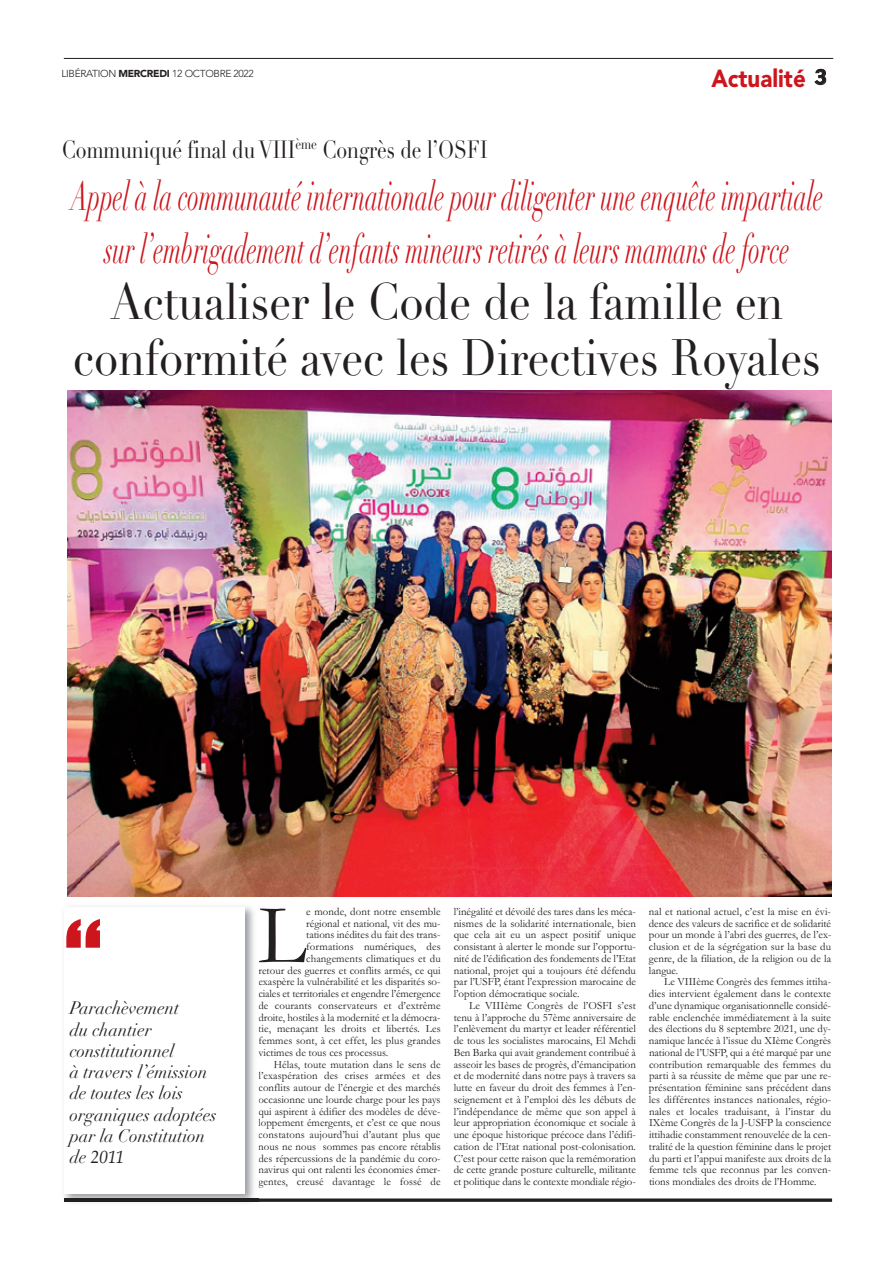
<style>
.page{position:relative;width:893px;height:1263px;background:#fff}
.page>*{position:absolute;margin:0;border:0;box-sizing:border-box;transform-origin:0 0}
.t1{font:111.9px "Impact";color:#cd151d}
.t2{font:85.8px "Garamond";color:#231f20}
.t3{font:50.4px/55.9px "Didot";color:#231f20;text-align:center;scale:.87 1}
.t4{font:italic 40.2px/52.7px "Didot";color:#cd151d;text-align:center;scale:.58 1}
.t5{font:24.6px "Didot";color:#231f20;scale:.79 1}
.t6{font:900 24.6px "Avenir";color:#cd151d;scale:.9 1}
.t7{font:20.1px "Charcoal";color:#231f20}
.t8{font:italic 17.85px/21.3px "Didot";color:#231f20}
.t9{font:11.25px/23.5px "Garamond";color:#231f20}
.t10{font:300 10.05px "Avenir";color:#231f20}
.s1{font-weight:900}
.s2{font-family:"Palatino"}
</style>
<div class="page">
<hr style="left:64px;top:58px;width:769px;height:1px;background:#231f20">
<svg style="left:814px;top:69px;width:12px;height:16px"></svg>
<svg style="left:259px;top:1198px;width:573px;height:4px;background:#464243"></svg>
<img style="left:67px;top:390px;width:764px;height:507px">
<img style="left:64px;top:906px;width:195px;height:297px">
<img style="left:64px;top:1198px;width:195px;height:4px">
<div style="left:64px;top:908px;width:180px;height:286px;background:#fff"></div>
<p class="t10" style="left:61px;top:68px;width:194px">LIBÉRATION <span class="s1">MERCREDI</span> 12 OCTOBRE 2022</p>
<p class="t6" style="left:711px;top:57px;width:106px">Actualité</p>
<p class="t7" style="left:815px;top:64px;width:13px">3</p>
<p class="t5" style="left:62px;top:134px;width:540px">Communiqué final du VIII<sup>ème</sup> Congrès de ’l OSFI</p>
<p class="t4" style="left:71px;top:171px;width:1299px">Appel à la communauté internationale pour diligenter une enquête impartiale sur ‘l embrigadement ‘d enfants mineurs retirés à leurs mamans de force</p>
<p class="t3" style="left:73px;top:275px;width:861px">Actualiser le Code de la famille en conformité avec les Directives Royales</p>
<p class="t1" style="left:64px;top:877px;width:39px">”</p>
<p class="t8" style="left:70px;top:997px;width:148px">Parachèvement<br>du chantier constitutionnel<br>à travers ’l émission de toutes les lois organiques adoptées par la Constitution de <span class="s2">2011</span></p>
<p class="t9" style="left:306px;top:899px;width:136px">e monde, dont notre ensemble</p>
<p class="t2" style="left:258px;top:883px;width:49px">L</p>
<p class="t9" style="left:306px;top:911px;width:136px">régional et national, vit des mu-</p>
<p class="t9" style="left:258px;top:952px;width:184px;line-height:11.7px;text-align:right">changements climatiques et du<br>retour des guerres et conflits armés, ce qui</p>
<p class="t9" style="left:258px;top:982px;width:184px">ciales et territoriales et engendre ’l émergence</p>
<p class="t9" style="left:306px;top:923px;width:136px">tations inédites du fait des trans-</p>
<p class="t9" style="left:426px;top:935px;width:16px">des</p>
<p class="t9" style="left:306px;top:935px;width:49px">formations</p>
<p class="t9" style="left:364px;top:935px;width:54px">numériques,</p>
<p class="t9" style="left:258px;top:970px;width:184px;text-align:right">exaspère la vulnérabilité et les disparités so-’d extrême</p>
<p class="t9" style="left:258px;top:993px;width:12px">de</p>
<p class="t9" style="left:275px;top:993px;width:38px">courants</p>
<p class="t9" style="left:318px;top:993px;width:61px">conservateurs</p>
<p class="t9" style="left:384px;top:993px;width:9px">et</p>
<p class="t9" style="left:258px;top:1005px;width:184px">droite, hostiles à la modernité et la démocra&shy;femmes sont à, cet effet, les plus grandes</p>
<p class="t9" style="left:258px;top:1040px;width:131px">victimes de tous ces processus.</p>
<p class="t9" style="left:274px;top:1052px;width:168px">Hélas, toute mutation dans le sens de</p>
<p class="t9" style="left:426px;top:1064px;width:16px">des</p>
<p class="t9" style="left:386px;top:1017px;width:35px">libertés.</p>
<p class="t9" style="left:342px;top:1017px;width:26px">droits</p>
<p class="t9" style="left:324px;top:1017px;width:13px">les</p>
<p class="t9" style="left:258px;top:1017px;width:14px">tie,</p>
<p class="t9" style="left:426px;top:1017px;width:16px">Les</p>
<p class="t9" style="left:372px;top:1017px;width:9px">et</p>
<p class="t9" style="left:277px;top:1017px;width:43px">menaçant</p>
<p class="t9" style="left:324px;top:1064px;width:16px">des</p>
<p class="t9" style="left:258px;top:1070px;width:184px;line-height:11.7px">’l exaspération<br>conflits autour de ’l énergie et des marchés occasionne une lourde charge pour les pays</p>
<p class="t9" style="left:258px;top:1111px;width:184px">loppement émergents, et ’c est ce que nous</p>
<p class="t9" style="left:345px;top:1064px;width:25px">crises</p>
<p class="t9" style="left:375px;top:1064px;width:32px">armées</p>
<p class="t9" style="left:412px;top:1064px;width:9px">et</p>
<p class="t9" style="left:258px;top:1099px;width:184px">qui aspirent à édifier des modèles de déve&shy;constatons aujourd’hui ’d autant plus que</p>
<p class="t9" style="left:323px;top:1134px;width:119px">sommes pas encore rétablis</p>
<p class="t9" style="left:258px;top:1134px;width:59px">nous ne nous</p>
<p class="t9" style="left:258px;top:1146px;width:184px">des répercussions de la pandémie du coro-</p>
<p class="t9" style="left:258px;top:1158px;width:183px">navirus qui ont ralenti les économies émer-</p>
<p class="t9" style="left:333px;top:1170px;width:44px">davantage</p>
<p class="t9" style="left:430px;top:1170px;width:12px">de</p>
<p class="t9" style="left:400px;top:1170px;width:23px">fossé</p>
<p class="t9" style="left:384px;top:1170px;width:9px">le</p>
<p class="t9" style="left:297px;top:1170px;width:29px">creusé</p>
<p class="t9" style="left:258px;top:1170px;width:31px">gentes,</p>
<p class="t9" style="left:454px;top:899px;width:184px;text-align:right">’l inégalité et dévoilé des tares dans les méca&shy;unique</p>
<p class="t9" style="left:454px;top:911px;width:184px">nismes de la solidarité internationale, bien</p>
<p class="t9" style="left:454px;top:923px;width:184px">que cela ait eu un aspect positif<br>nité de ’l édification des fondements de ’l Etat</p>
<p class="t9" style="left:454px;top:935px;width:184px">consistant à alerter le monde sur ’l opportu&shy;national, projet qui a toujours été défendu</p>
<p class="t9" style="left:454px;top:970px;width:184px">par ’l USFP, étant ’l expression marocaine de</p>
<p class="t9" style="left:454px;top:982px;width:127px">’l option démocratique sociale.</p>
<p class="t9" style="left:469px;top:993px;width:168px">Le VIIIème Congrès de ’l OSFI ’s est</p>
<p class="t9" style="left:454px;top:1005px;width:184px">tenu à ’l approche du 57ème anniversaire de</p>
<p class="t9" style="left:454px;top:1017px;width:184px">’l enlèvement du martyr et leader référentiel</p>
<p class="t9" style="left:454px;top:1029px;width:184px">de tous les socialistes marocains, El Mehdi</p>
<p class="t9" style="left:454px;top:1040px;width:184px">Ben Barka qui avait grandement contribué à</p>
<p class="t9" style="left:454px;top:1052px;width:184px">asseoir les bases de progrès ’d, émancipation</p>
<p class="t9" style="left:454px;top:1064px;width:184px">et de modernité dans notre pays à travers sa</p>
<p class="t9" style="left:454px;top:1087px;width:184px">seignement et à ’l emploi dès les débuts de</p>
<p class="t9" style="left:454px;top:1076px;width:184px">lutte en faveur du droit des femmes à ’l en-’l indépendance de même que son appel à</p>
<p class="t9" style="left:454px;top:1111px;width:184px">leur appropriation économique et sociale à cation de ’l Etat national post-colonisation.</p>
<p class="t9" style="left:454px;top:1123px;width:184px">une époque historique précoce dans ’l édifi-<br>C’est pour cette raison que la remémoration</p>
<p class="t9" style="left:454px;top:1158px;width:184px">de cette grande posture culturelle, militante</p>
<p class="t9" style="left:454px;top:1170px;width:184px">et politique dans le contexte mondiale régio-</p>
<p class="t9" style="left:649px;top:899px;width:184px">nal et national actuel ’ c, est la mise en évi-</p>
<p class="t9" style="left:649px;top:911px;width:184px">dence des valeurs de sacrifice et de solidarité</p>
<p class="t9" style="left:649px;top:923px;width:184px">pour un monde à ’l abri des guerres, de ’l ex&shy;genre, de la filiation, de la religion ou de la</p>
<p class="t9" style="left:649px;top:958px;width:184px">langue.<br>dies intervient également dans le contexte</p>
<p class="t9" style="left:649px;top:935px;width:184px">clusion et de la ségrégation sur la base du</p>
<p class="t9" style="left:664px;top:970px;width:168px">Le VIIIème Congrès des femmes ittiha-</p>
<p class="t9" style="left:649px;top:1005px;width:184px">rable enclenchée immédiatement à la suite</p>
<p class="t9" style="left:649px;top:993px;width:184px">’d une dynamique organisationnelle considé-</p>
<p class="t9" style="left:649px;top:1029px;width:184px">namique lancée à ’l issue du XIème Congrès</p>
<p class="t9" style="left:649px;top:1017px;width:184px">des élections du 8 septembre 2021, une dy&shy;national de ’l USFP, qui a été marqué par une</p>
<p class="t9" style="left:649px;top:1052px;width:184px">contribution remarquable des femmes du présentation féminine sans précédent dans</p>
<p class="t9" style="left:649px;top:1064px;width:184px">parti à sa réussite de même que par une re-</p>
<p class="t9" style="left:820px;top:1099px;width:12px">du</p>
<p class="t9" style="left:649px;top:1087px;width:184px;text-align:justify">les différentes instances nationales, régio-IXème Congrès de la -J USFP la conscience tralité de la question féminine dans le projet</p>
<p class="t9" style="left:724px;top:1099px;width:47px">traduisant,</p>
<p class="t9" style="left:649px;top:1099px;width:23px">nales</p>
<p class="t9" style="left:690px;top:1099px;width:30px">locales</p>
<p class="t9" style="left:786px;top:1099px;width:30px">’l instar</p>
<p class="t9" style="left:775px;top:1099px;width:6px">à</p>
<p class="t9" style="left:676px;top:1099px;width:9px">et</p>
<p class="t9" style="left:649px;top:1123px;width:184px;text-align:justify">ittihadie constamment renouvelée de la cen&shy;du parti et ’l appui manifeste aux droits de la tions mondiales des droits de ’l Homme.</p>
<p class="t9" style="left:649px;top:1158px;width:184px">femme tels que reconnus par les conven-</p>
</div>
